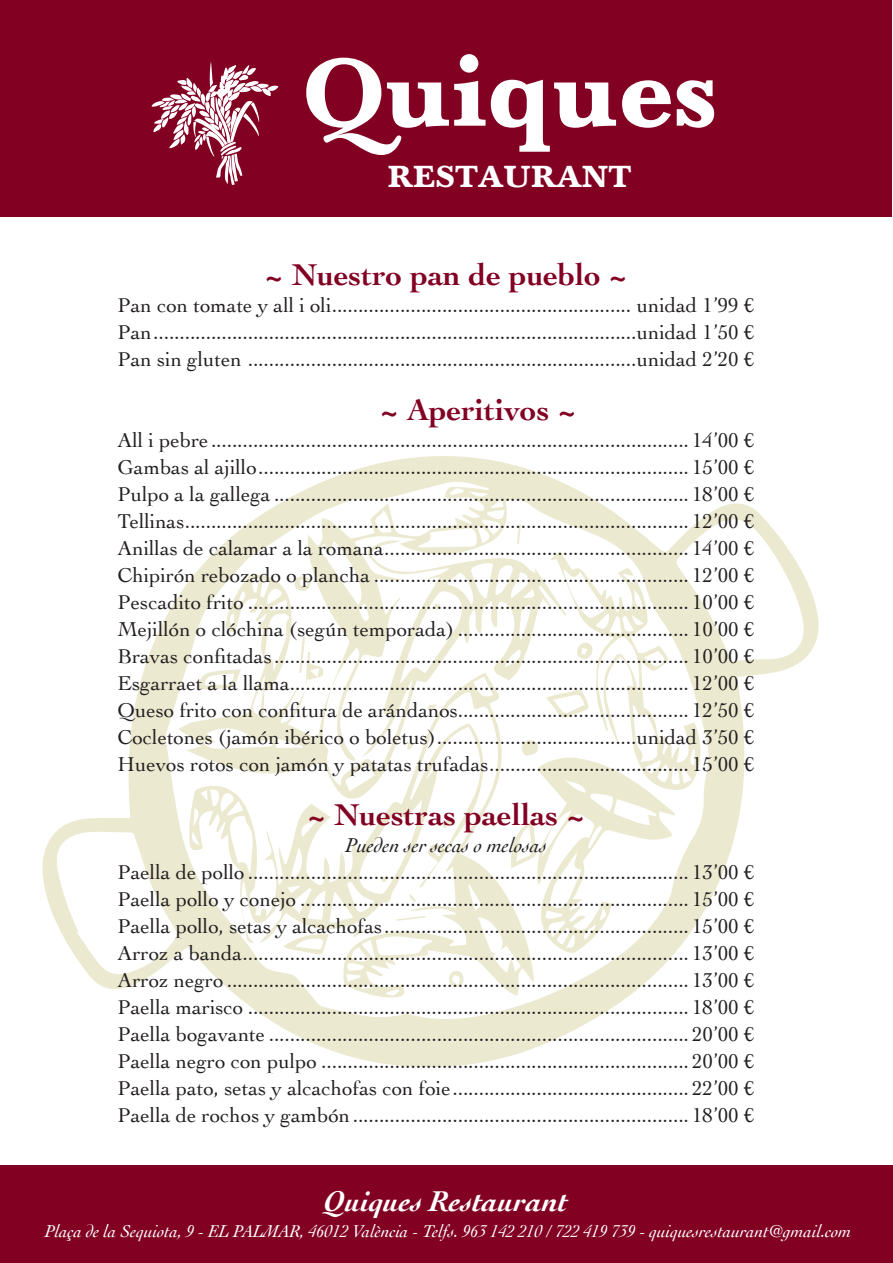
<style>
.page{position:relative;width:893px;height:1263px;background:#fff}
.page>*{position:absolute;margin:0;border:0;box-sizing:border-box;transform-origin:0 0}
.t1{font:700 99px "Baskerville";color:#fff}
.t2{font:700 31.5px "Cochin";color:#820123}
.t3{font:700 31.5px "Baskerville";color:#fff}
.t4{font:italic 700 30px "Cochin";color:#fff}
.t5{font:21px/27px "Cochin";color:#231f20;text-align:justify}
.t6{font:italic 21px "Cochin";color:#231f20}
.t7{font:italic 18px "Cochin";color:#fff}
</style>
<div class="page">
<div style="left:1px;top:1px;width:891px;height:216px;background:#820123"></div>
<svg style="left:42px;top:456px;width:777px;height:611px"></svg>
<svg style="left:188px;top:673px;width:346px;height:325px"></svg>
<svg style="left:198px;top:669px;width:43px;height:20px"></svg>
<svg style="left:283px;top:933px;width:46px;height:21px"></svg>
<svg style="left:509px;top:551px;width:195px;height:402px"></svg>
<svg style="left:294px;top:575px;width:17px;height:17px"></svg>
<svg style="left:448px;top:970px;width:17px;height:18px"></svg>
<svg style="left:299px;top:637px;width:24px;height:51px"></svg>
<svg style="left:441px;top:817px;width:12px;height:11px"></svg>
<svg style="left:396px;top:916px;width:30px;height:5px"></svg>
<svg style="left:517px;top:524px;width:4px;height:20px"></svg>
<svg style="left:407px;top:742px;width:6px;height:8px"></svg>
<svg style="left:353px;top:928px;width:11px;height:10px"></svg>
<svg style="left:428px;top:704px;width:8px;height:5px"></svg>
<svg style="left:409px;top:894px;width:7px;height:8px"></svg>
<svg style="left:434px;top:603px;width:6px;height:7px"></svg>
<svg style="left:381px;top:875px;width:8px;height:7px"></svg>
<div style="left:0;top:1165px;width:893px;height:98px;background:#820123"></div>
<svg style="left:152px;top:62px;width:126px;height:123px"></svg>
<h1 class="t1" style="left:302px;top:34px;width:416px">Quiques</h1>
<h2 class="t3" style="left:388px;top:158px;width:245px">RESTAURANT</h2>
<h2 class="t2" style="left:265px;top:253px;width:364px">~ Nuestro pan de pueblo ~</h2>
<p class="t5" style="left:118px;top:291px;width:638px">Pan con tomate y all i oli......................................................... unidad 1’99 € Pan............................................................................................unidad 1’50 € Pan sin gluten ..........................................................................unidad 2’20 €</p>
<h2 class="t2" style="left:380px;top:388px;width:198px">~ Aperitivos ~</h2>
<p class="t5" style="left:118px;top:426px;width:638px">All i pebre ........................................................................................... 14’00 € Gambas al ajillo.................................................................................. 15’00 € Pulpo a la gallega ............................................................................... 18’00 € Tellinas................................................................................................ 12’00 € Anillas de calamar a la romana.......................................................... 14’00 € Chipirón rebozado o plancha ............................................................ 12’00 € Pescadito frito .................................................................................... 10’00 € Mejillón o clóchina (según temporada) ............................................ 10’00 € Bravas confitadas............................................................................... 10’00 € Esgarraet a la llama............................................................................ 12’00 € Queso frito con confitura de arándanos............................................ 12’50 € Cocletones (jamón ibérico o boletus)......................................unidad 3’50 € Huevos rotos con jamón y patatas trufadas...................................... 15’00 €</p>
<h2 class="t2" style="left:307px;top:793px;width:280px">~ Nuestras paellas ~</h2>
<p class="t6" style="left:346px;top:831px;width:203px">Pueden ser secas o melosas</p>
<p class="t5" style="left:118px;top:858px;width:638px">Paella de pollo .................................................................................... 13’00 € Paella pollo y conejo .......................................................................... 15’00 € Paella pollo, setas y alcachofas.......................................................... 15’00 € Arroz a banda..................................................................................... 13’00 € Arroz negro ........................................................................................ 13’00 € Paella marisco .................................................................................... 18’00 € Paella bogavante ................................................................................ 20’00 € Paella negro con pulpo ...................................................................... 20’00 € Paella pato, setas y alcachofas con foie............................................. 22’00 € Paella de rochos y gambón ................................................................ 18’00 €</p>
<h3 class="t4" style="left:325px;top:1181px;width:245px">Quiques Restaurant</h3>
<p class="t7" style="left:45px;top:1218px;width:808px">Plaça de la Sequiota, 9 - EL PALMAR, 46012 València - Telfs. 963 142 210 / 722 419 739 - quiquesrestaurant@gmail.com</p>
</div>
